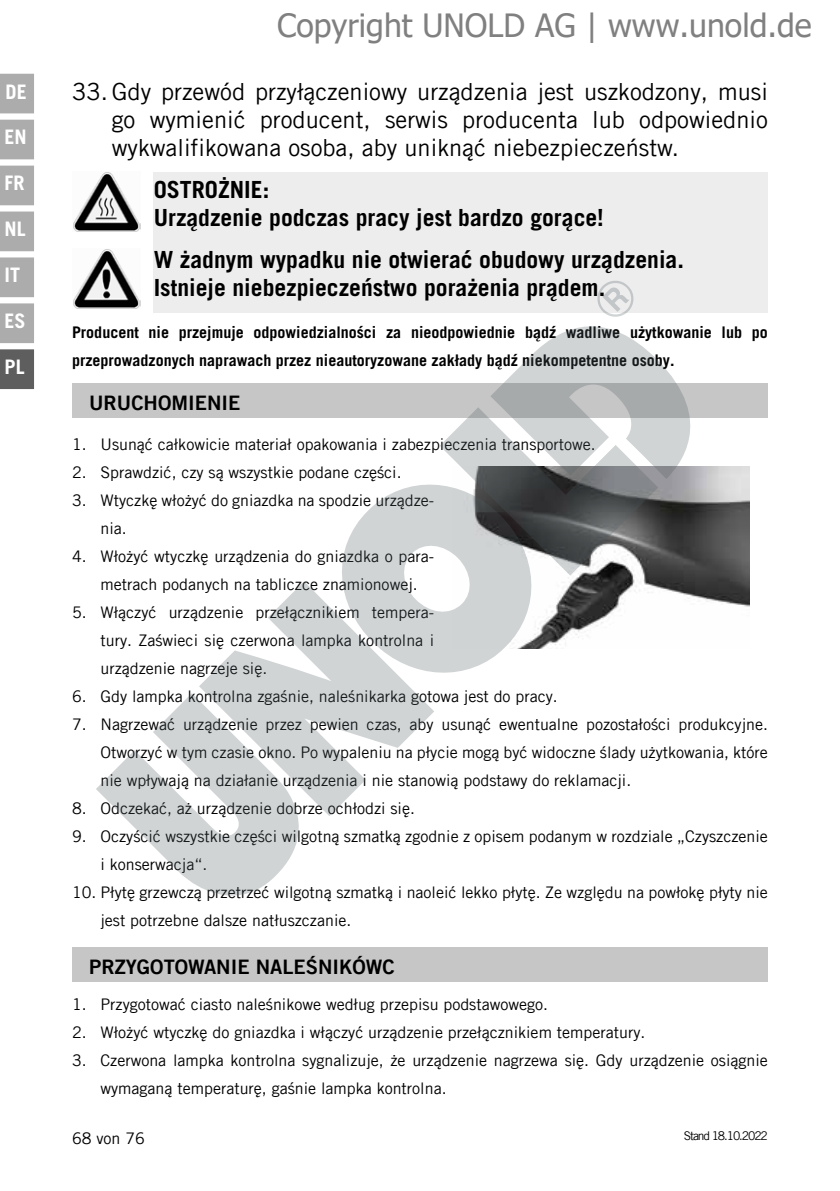
<style>
.page{position:relative;width:840px;height:1191px;background:#fff}
.page>*{position:absolute;margin:0;border:0;box-sizing:border-box;transform-origin:0 0}
.t1{font:32px "Tahoma";color:#808080}
.t2{font:23.6px/28px "Trade Gothic LT Com";color:#000;text-align:justify}
.t3{font:700 23.6px/28px "Trade Gothic LT Com";color:#000}
.t4{font:20px "Trade Gothic LT Com Bd 2";color:#000}
.t5{font:700 20px "Trade Gothic LT Com";color:#fff}
.t6{font:16px/28px "Trade Gothic LT Com";color:#000}
.t7{font:700 16px/28px "Trade Gothic LT Com";color:#000}
.t8{font:12px "Trade Gothic LT Com";letter-spacing:-.09em;color:#000}
</style>
<div class="page">
<div style="left:0;top:74px;width:34px;height:39px;background:#acacac"></div>
<div style="left:0;top:120px;width:34px;height:39px;background:#acacac"></div>
<div style="left:0;top:166px;width:34px;height:39px;background:#acacac"></div>
<div style="left:0;top:211px;width:34px;height:40px;background:#acacac"></div>
<div style="left:0;top:257px;width:34px;height:40px;background:#acacac"></div>
<div style="left:0;top:303px;width:34px;height:40px;background:#acacac"></div>
<div style="left:0;top:349px;width:34px;height:40px;background:#5f5e5e"></div>
<div style="left:154px;top:171px;width:613px;height:141px;background:#ededed"></div>
<img style="left:73px;top:249px;width:67px;height:59px">
<img style="left:73px;top:172px;width:67px;height:59px">
<div style="left:72px;top:383px;width:695px;height:34px;background:#c6c6c6"></div>
<img style="left:568px;top:467px;width:180px;height:171px">
<div style="left:72px;top:947px;width:695px;height:34px;background:#c6c6c6"></div>
<svg style="left:490px;top:312px;width:231px;height:213px"></svg>
<svg style="left:439px;top:357px;width:219px;height:219px"></svg>
<svg style="left:342px;top:447px;width:226px;height:226px;fill:#d0d4d5"></svg>
<svg style="left:199px;top:581px;width:235px;height:235px;fill:#d0d4d5"></svg>
<svg style="left:96px;top:690px;width:231px;height:206px;fill:#d0d4d5"></svg>
<svg style="left:589px;top:281px;width:51px;height:43px"></svg>
<p class="t5" style="left:6px;top:80px;width:23px">DE</p>
<p class="t5" style="left:5px;top:125px;width:24px">EN</p>
<p class="t5" style="left:5px;top:171px;width:22px">FR</p>
<p class="t5" style="left:5px;top:217px;width:23px">NL</p>
<p class="t5" style="left:5px;top:262px;width:17px">IT</p>
<p class="t5" style="left:5px;top:308px;width:23px">ES</p>
<p class="t5" style="left:5px;top:354px;width:22px">PL</p>
<h1 class="t1" style="left:277px;top:4px;width:535px">Copyright UNOLD AG | www.unold.de</h1>
<h2 class="t2" style="left:112px;top:77px;width:657px;text-indent:-40px">33.Gdy przewód przyłączeniowy urządzenia jest uszkodzony, musi go wymienić producent, serwis producenta lub odpowiednio wykwalifikowana osoba, aby uniknąć niebezpieczeństw.</h2>
<h2 class="t3" style="left:154px;top:175px;width:451px">OSTROŻNIE:<br>Urządzenie podczas pracy jest bardzo gorące!</h2>
<h2 class="t3" style="left:154px;top:245px;width:531px">W żadnym wypadku nie otwierać obudowy urządzenia.<br>Istnieje niebezpieczeństwo porażenia prądem.</h2>
<p class="t7" style="left:72px;top:318px;width:697px">Producent nie przejmuje odpowiedzialności za nieodpowiednie bądź wadliwe użytkowanie lub po przeprowadzonych naprawach przez nieautoryzowane zakłady bądź niekompetentne osoby.</p>
<p class="t4" style="left:89px;top:391px;width:153px">URUCHOMIENIE</p>
<p class="t6" style="left:72px;top:430px;width:524px">1. Usunąć całkowicie materiał opakowania i zabezpieczenia transportowe.</p>
<p class="t6" style="left:72px;top:458px;width:331px">2. Sprawdzić, czy są wszystkie podane części.</p>
<p class="t6" style="left:100px;top:486px;width:335px;text-indent:-28px">3. Wtyczkę włożyć do gniazdka na spodzie urządze&shy;nia.</p>
<p class="t6" style="left:100px;top:542px;width:335px;text-indent:-28px">4. Włożyć wtyczkę urządzenia do gniazdka o para&shy;metrach podanych na tabliczce znamionowej.</p>
<p class="t6" style="left:100px;top:598px;width:335px;text-align:justify;text-indent:-28px">5. Włączyć urządzenie przełącznikiem tempera&shy;tury. Zaświeci się czerwona lampka kontrolna i urządzenie nagrzeje się.</p>
<p class="t6" style="left:72px;top:682px;width:487px">6. Gdy lampka kontrolna zgaśnie, naleśnikarka gotowa jest do pracy.</p>
<p class="t6" style="left:100px;top:710px;width:668px;text-align:justify;text-indent:-28px">7. Nagrzewać urządzenie przez pewien czas, aby usunąć ewentualne pozostałości produkcyjne.<br>Otworzyć w tym czasie okno. Po wypaleniu na płycie mogą być widoczne ślady użytkowania, które nie wpływają na działanie urządzenia i nie stanowią podstawy do reklamacji.</p>
<p class="t6" style="left:72px;top:794px;width:344px">8. Odczekać, aż urządzenie dobrze ochłodzi się.</p>
<p class="t6" style="left:100px;top:822px;width:668px;text-indent:-28px">9. Oczyścić wszystkie części wilgotną szmatką zgodnie z opisem podanym w rozdziale „Czyszczenie i konserwacja“.</p>
<p class="t6" style="left:100px;top:878px;width:668px;text-indent:-28px">10. Płytę grzewczą przetrzeć wilgotną szmatką i naoleić lekko płytę. Ze względu na powłokę płyty nie jest potrzebne dalsze natłuszczanie.</p>
<p class="t4" style="left:89px;top:954px;width:307px">PRZYGOTOWANIE NALEŚNIKÓWC</p>
<p class="t6" style="left:72px;top:990px;width:477px">1. Przygotować ciasto naleśnikowe według przepisu podstawowego.</p>
<p class="t6" style="left:72px;top:1018px;width:574px">2. Włożyć wtyczkę do gniazdka i włączyć urządzenie przełącznikiem temperatury.</p>
<p class="t6" style="left:100px;top:1046px;width:668px;text-indent:-28px">3. Czerwona lampka kontrolna sygnalizuje, że urządzenie nagrzewa się. Gdy urządzenie osiągnie wymaganą temperaturę, gaśnie lampka kontrolna.</p>
<p class="t6" style="left:72px;top:1124px;width:74px">68 von 76</p>
<p class="t8" style="left:683px;top:1128px;width:85px">Stand 18.10.2022</p>
</div>
